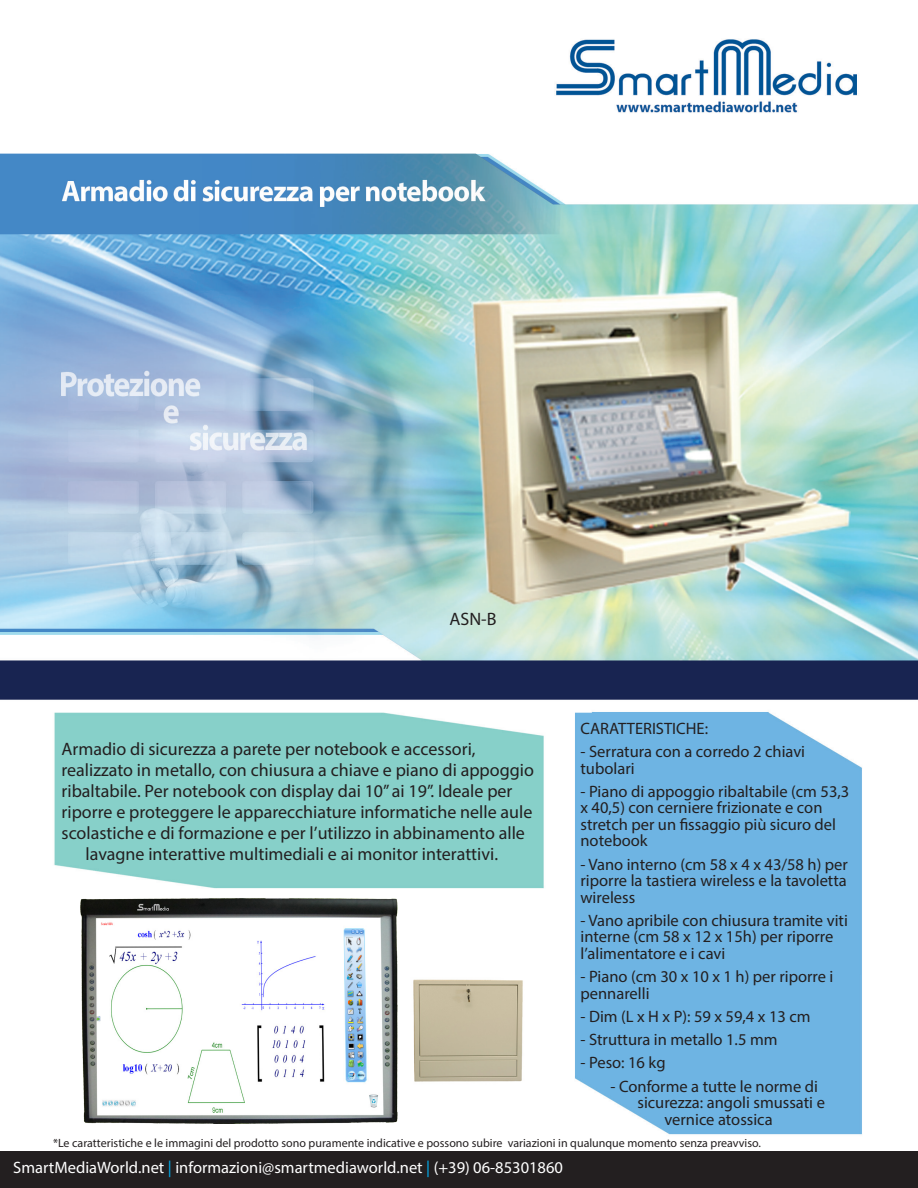
<style>
.page{position:relative;width:918px;height:1188px;background:#fff}
.page>*{position:absolute;margin:0;border:0;box-sizing:border-box;transform-origin:0 0}
.t1{font:18px "Myriad Pro";color:#231f20}
.t2{font:16.5px/16.5px "Myriad Pro";color:#231f20}
.t3{font:16.5px "Myriad Pro";color:#fff}
.t4{font:12px "Myriad Pro";color:#231f20}
.s1{color:#00aeef}
</style>
<div class="page">
<img style="left:0;top:39px;width:918px;height:1096px">
<div style="left:0;top:1151px;width:918px;height:37px;background:#231f20"></div>
<img style="left:64px;top:894px;width:338px;height:229px">
<img style="left:408px;top:974px;width:123px;height:113px">
<p class="t1" style="left:450px;top:608px;width:49px">ASN-B</p>
<p class="t1" style="left:62px;top:737px;width:416px">Armadio di sicurezza a parete per notebook e accessori,</p>
<p class="t1" style="left:62px;top:758px;width:474px">realizzato in metallo, con chiusura a chiave e piano di appoggio</p>
<p class="t1" style="left:62px;top:779px;width:452px">ribaltabile. Per notebook con display dai 10” ai 19”. Ideale per</p>
<p class="t1" style="left:62px;top:800px;width:472px">riporre e proteggere le apparecchiature informatiche nelle aule</p>
<p class="t1" style="left:62px;top:821px;width:465px">scolastiche e di formazione e per l’utilizzo in abbinamento alle</p>
<p class="t1" style="left:86px;top:842px;width:414px">lavagne interattive multimediali e ai monitor interattivi.</p>
<p class="t2" style="left:580px;top:720px;width:129px">CARATTERISTICHE:</p>
<p class="t2" style="left:580px;top:743px;width:226px">- Serratura con a corredo 2 chiavi tubolari</p>
<p class="t2" style="left:580px;top:783px;width:270px">- Piano di appoggio ribaltabile (cm 53,3 x 40,5) con cerniere frizionate e con stretch per un fissaggio più sicuro del notebook</p>
<p class="t2" style="left:580px;top:856px;width:269px;text-align:justify">- Vano interno (cm 58 x 4 x 43/58 h) per riporre la tastiera wireless e la tavoletta wireless</p>
<p class="t2" style="left:580px;top:912px;width:269px">- Vano apribile con chiusura tramite viti interne (cm 58 x 12 x 15h) per riporre l’alimentatore e i cavi</p>
<p class="t2" style="left:580px;top:968px;width:255px">- Piano (cm 30 x 10 x 1 h) per riporre i pennarelli</p>
<p class="t2" style="left:580px;top:1008px;width:232px">- Dim (L x H x P): 59 x 59,4 x 13 cm</p>
<p class="t2" style="left:580px;top:1031px;width:199px">- Struttura in metallo 1.5 mm</p>
<p class="t2" style="left:580px;top:1054px;width:87px">- Peso: 16 kg</p>
<p class="t2" style="left:610px;top:1078px;width:209px">- Conforme a tutte le norme di</p>
<p class="t2" style="left:638px;top:1094px;width:189px">sicurezza: angoli smussati e</p>
<p class="t2" style="left:664px;top:1111px;width:110px">vernice atossica</p>
<p class="t4" style="left:53px;top:1136px;width:709px">*Le caratteristiche e le immagini del prodotto sono puramente indicative e possono subire variazioni in qualunque momento senza preavviso.</p>
<p class="t3" style="left:13px;top:1157px;width:551px">SmartMediaWorld.net <span class="s1">|</span> informazioni@smartmediaworld.net <span class="s1">|</span> (+39) 06-85301860</p>
<p class="t3" style="left:52px;top:1159px;width:257px">smartmediaschool.com • 800.000.000</p>
</div>
